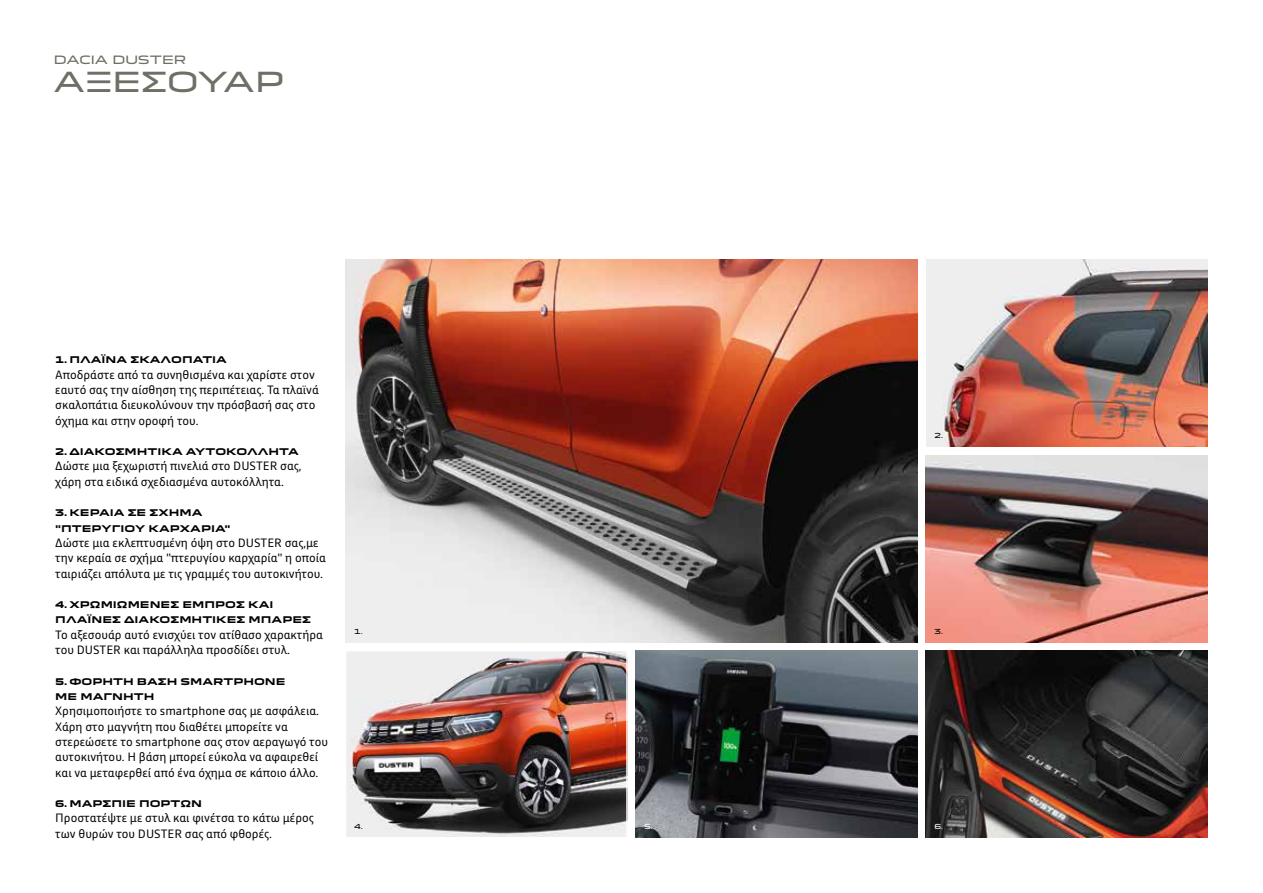
<style>
.page{position:relative;width:1263px;height:893px;background:#fff}
.page>*{position:absolute;margin:0;border:0;box-sizing:border-box;transform-origin:0 0}
.t1{font:27px "Dacia Block Extended";letter-spacing:-.03em;color:#6d7065}
.t2{font:12px/15.3px "Read";color:#000}
.t3{font:11.25px "Dacia Block Extended";letter-spacing:-.045em;color:#6d7065}
.t4{font:700 9px/15.3px "Dacia Block Extended";color:#000}
.t5{font:6.75px "Dacia Block Extended";color:#000}
.t6{font:6.75px "Dacia Block Extended";color:#fff}
</style>
<div class="page">
<img style="left:926px;top:259px;width:282px;height:187px">
<img style="left:636px;top:651px;width:281px;height:187px">
<img style="left:926px;top:651px;width:282px;height:187px">
<img style="left:345px;top:259px;width:572px;height:383px">
<img style="left:926px;top:455px;width:282px;height:187px">
<img style="left:348px;top:653px;width:277px;height:182px">
<div style="left:345px;top:650px;width:283px;height:188px;border:2px solid #fff"></div>
<p class="t3" style="left:54px;top:50px;width:134px">DACIA DUSTER</p>
<h1 class="t1" style="left:54px;top:61px;width:233px">ΑΞΕΣΟΥΑΡ</h1>
<p class="t4" style="left:55px;top:353px;width:173px">1. ΠΛΑÏΝΑ ΣΚΑΛΟΠΑΤΙΑ</p>
<p class="t2" style="left:55px;top:367px;width:265px">Αποδράστε από τα συνηθισμένα και χαρίστε στον εαυτό σας την αίσθηση της περιπέτειας. Τα πλαϊνά σκαλοπάτια διευκολύνουν την πρόσβασή σας στο όχημα και στην οροφή του.</p>
<p class="t4" style="left:55px;top:444px;width:245px">2. ΔΙΑΚΟΣΜΗΤΙΚΑ ΑΥΤΟΚΟΛΛΗΤΑ</p>
<p class="t2" style="left:55px;top:459px;width:248px">Δώστε μια ξεχωριστή πινελιά στο DUSTER σας, χάρη στα ειδικά σχεδιασμένα αυτοκόλλητα.</p>
<p class="t4" style="left:55px;top:506px;width:177px">3. ΚΕΡΑΙΑ ΣΕ ΣΧΗΜΑ "ΠΤΕΡΥΓΙΟΥ ΚΑΡΧΑΡΙΑ"</p>
<p class="t2" style="left:55px;top:535px;width:272px">Δώστε μια εκλεπτυσμένη όψη στο DUSTER σας,με την κεραία σε σχήμα "πτερυγίου καρχαρία" η οποία ταιριάζει απόλυτα με τις γραμμές του αυτοκινήτου.</p>
<p class="t4" style="left:55px;top:597px;width:257px">4. ΧΡΩΜΙΩΜΕΝΕΣ ΕΜΠΡΟΣ ΚΑΙ<br>ΠΛΑΪΝΕΣ ΔΙΑΚΟΣΜΗΤΙΚΕΣ ΜΠΑΡΕΣ</p>
<p class="t2" style="left:55px;top:627px;width:269px">Το αξεσουάρ αυτό ενισχύει τον ατίθασο χαρακτήρα του DUSTER και παράλληλα προσδίδει στυλ.</p>
<p class="t4" style="left:55px;top:674px;width:232px">5. ΦΟΡΗΤΗ ΒΑΣΗ SMARTPHONE<br>ΜΕ ΜΑΓΝΗΤΗ</p>
<p class="t2" style="left:55px;top:703px;width:274px">Χρησιμοποιήστε το smartphone σας με ασφάλεια.<br>Χάρη στο μαγνήτη που διαθέτει μπορείτε να στερεώσετε το smartphone σας στον αεραγωγό του αυτοκινήτου. Η βάση μπορεί εύκολα να αφαιρεθεί και να μεταφερθεί από ένα όχημα σε κάποιο άλλο.</p>
<p class="t4" style="left:55px;top:796px;width:148px">6. ΜΑΡΣΠΙΕ ΠΟΡΤΩΝ</p>
<p class="t2" style="left:55px;top:811px;width:260px">Προστατέψτε με στυλ και φινέτσα το κάτω μέρος των θυρών του DUSTER σας από φθορές.</p>
<p class="t5" style="left:354px;top:626px;width:10px">1.</p>
<p class="t5" style="left:354px;top:821px;width:10px">4.</p>
<p class="t5" style="left:934px;top:430px;width:10px">2.</p>
<p class="t5" style="left:934px;top:626px;width:10px">3.</p>
<p class="t6" style="left:644px;top:821px;width:10px">5.</p>
<p class="t6" style="left:934px;top:821px;width:10px">6.</p>
</div>
